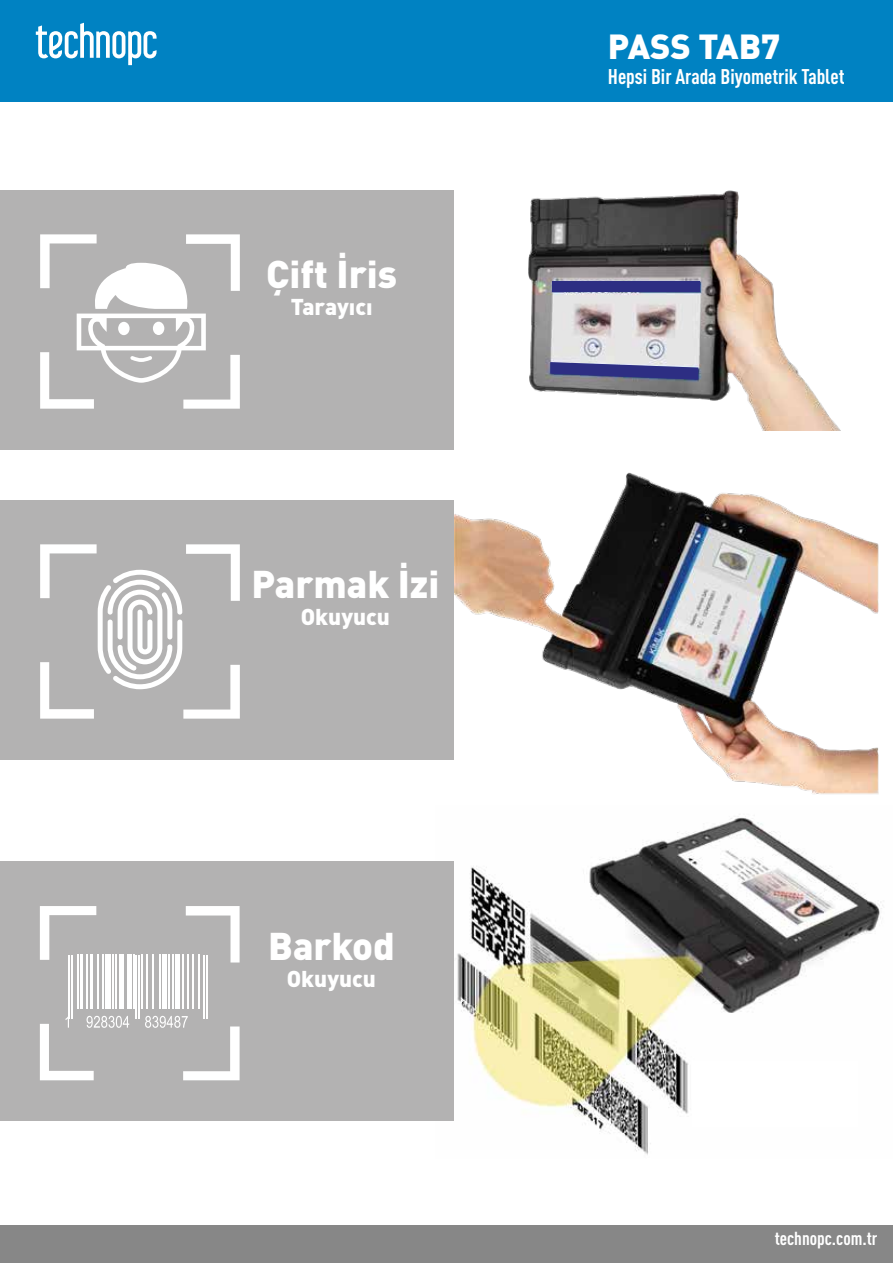
<style>
.page{position:relative;width:893px;height:1263px;background:#fff}
.page>*{position:absolute;margin:0;border:0;box-sizing:border-box;transform-origin:0 0}
.t1{font:900 38.25px "DIN Pro";color:#fff}
.t2{font:900 34.35px "DIN Pro";letter-spacing:-.005em;color:#fff}
.t3{font:900 22.65px "DIN Pro";color:#fff}
.t4{font:700 condensed 21px "DIN Pro";color:#fff}
.t5{font:700 condensed 18.6px "DIN Pro";color:#fff}
</style>
<div class="page">
<img style="left:453px;top:817px;width:430px;height:338px">
<div style="left:0;top:1225px;width:893px;height:38px;background:#878787"></div>
<div style="left:692px;top:1061px;width:166px;height:66px;background:#fff"></div>
<img style="left:528px;top:190px;width:313px;height:241px">
<img style="left:453px;top:472px;width:426px;height:322px">
<div style="left:0;top:190px;width:453px;height:259px;background:#b3b2b2"></div>
<div style="left:0;top:500px;width:453px;height:259px;background:#b3b2b2"></div>
<div style="left:0;top:861px;width:453px;height:260px;background:#b3b2b2"></div>
<svg style="left:40px;top:906px;width:56px;height:54px"></svg>
<svg style="left:186px;top:906px;width:54px;height:56px"></svg>
<svg style="left:40px;top:234px;width:200px;height:175px"></svg>
<div style="left:118px;top:322px;width:12px;height:13px;background:#fff;border-radius:50%"></div>
<div style="left:153px;top:322px;width:11px;height:13px;background:#fff;border-radius:50%"></div>
<svg style="left:40px;top:544px;width:200px;height:175px"></svg>
<hr style="left:69px;top:954px;width:1px;height:64px;background:#fff">
<hr style="left:71px;top:954px;width:2px;height:64px;background:#fff">
<hr style="left:77px;top:954px;width:2px;height:55px;background:#fff">
<hr style="left:80px;top:954px;width:3px;height:55px;background:#fff">
<hr style="left:86px;top:954px;width:2px;height:55px;background:#fff">
<hr style="left:90px;top:954px;width:3px;height:55px;background:#fff">
<hr style="left:98px;top:954px;width:1px;height:55px;background:#fff">
<hr style="left:102px;top:954px;width:2px;height:55px;background:#fff">
<div style="left:105px;top:954px;width:6px;height:55px;background:#fff"></div>
<hr style="left:112px;top:954px;width:2px;height:55px;background:#fff">
<hr style="left:115px;top:954px;width:2px;height:55px;background:#fff">
<hr style="left:120px;top:954px;width:4px;height:55px;background:#fff">
<hr style="left:127px;top:954px;width:4px;height:55px;background:#fff">
<hr style="left:133px;top:954px;width:1px;height:55px;background:#fff">
<hr style="left:136px;top:954px;width:1px;height:64px;background:#fff">
<hr style="left:139px;top:954px;width:1px;height:64px;background:#fff">
<hr style="left:142px;top:954px;width:1px;height:55px;background:#fff">
<hr style="left:146px;top:954px;width:1px;height:55px;background:#fff">
<hr style="left:152px;top:954px;width:1px;height:55px;background:#fff">
<hr style="left:159px;top:954px;width:2px;height:55px;background:#fff">
<hr style="left:162px;top:954px;width:4px;height:55px;background:#fff">
<hr style="left:168px;top:954px;width:1px;height:55px;background:#fff">
<hr style="left:172px;top:954px;width:2px;height:55px;background:#fff">
<div style="left:175px;top:954px;width:5px;height:55px;background:#fff"></div>
<hr style="left:182px;top:954px;width:2px;height:55px;background:#fff">
<hr style="left:187px;top:954px;width:1px;height:55px;background:#fff">
<hr style="left:193px;top:954px;width:1px;height:55px;background:#fff">
<hr style="left:199px;top:954px;width:1px;height:55px;background:#fff">
<hr style="left:203px;top:954px;width:1px;height:64px;background:#fff">
<hr style="left:206px;top:954px;width:1px;height:64px;background:#fff">
<svg style="left:40px;top:1016px;width:89px;height:64px"></svg>
<svg style="left:145px;top:1016px;width:95px;height:64px"></svg>
<div style="left:0;top:0;width:893px;height:102px;background:#0082c2"></div>
<svg style="left:36px;top:23px;width:121px;height:42px"></svg>
<svg style="left:550px;top:362px;width:148px;height:18px;background:#555894"></svg>
<div style="left:552px;top:281px;width:148px;height:11px;background:#2d2e83"></div>
<h1 class="t1" style="left:266px;top:241px;width:132px">Çift İris</h1>
<p class="t3" style="left:291px;top:288px;width:83px">Tarayıcı</p>
<h1 class="t1" style="left:251px;top:551px;width:190px">Parmak İzi</h1>
<p class="t3" style="left:301px;top:598px;width:91px">Okuyucu</p>
<h1 class="t1" style="left:268px;top:913px;width:128px">Barkod</h1>
<p class="t3" style="left:287px;top:959px;width:91px">Okuyucu</p>
<h2 class="t2" style="left:608px;top:17px;width:174px">PASS TAB7</h2>
<p class="t4" style="left:608px;top:64px;width:238px">Hepsi Bir Arada Biyometrik Tablet</p>
<p class="t5" style="left:775px;top:1227px;width:104px">technopc.com.tr</p>
</div>
